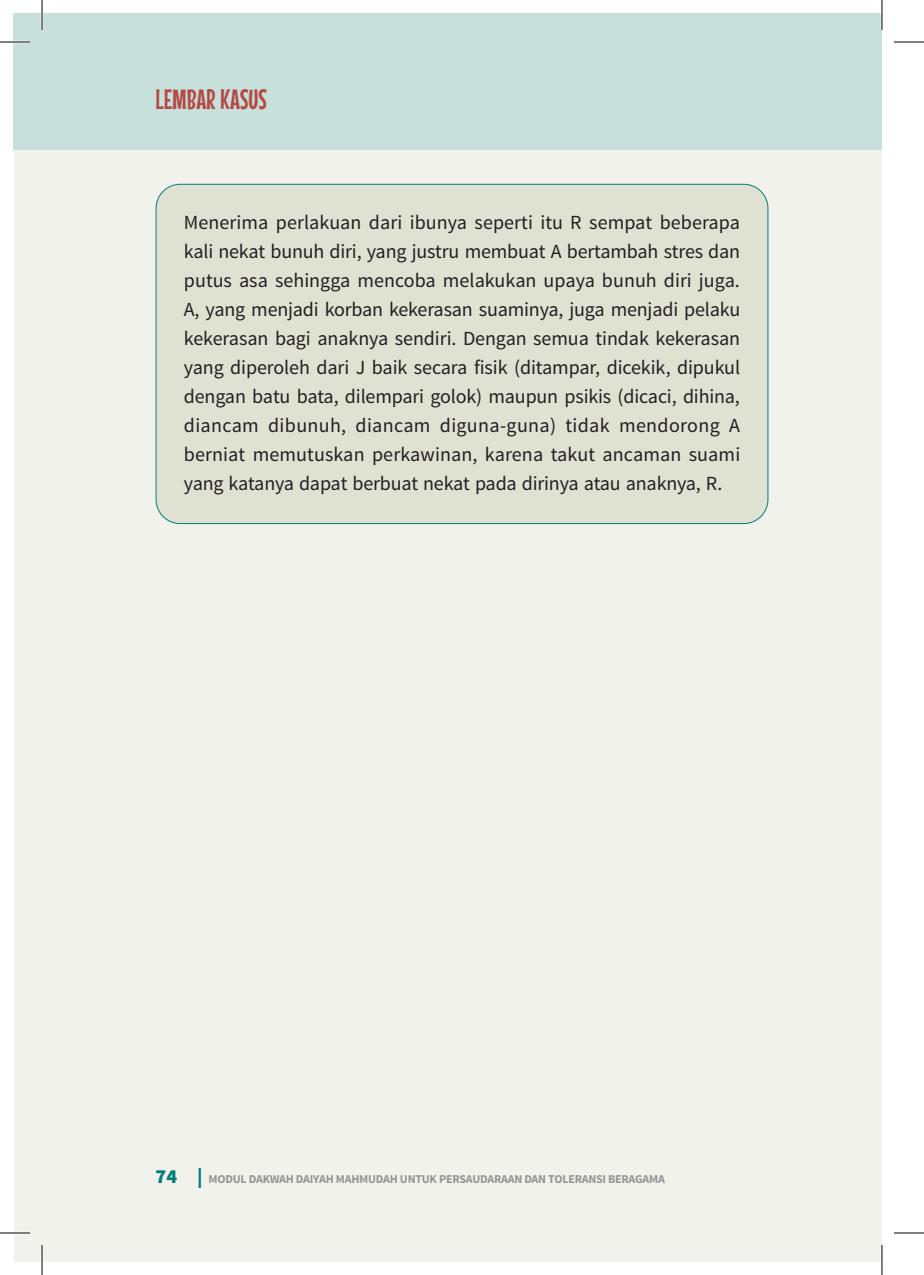
<style>
.page{position:relative;width:924px;height:1275px;background:#fff}
.page>*{position:absolute;margin:0;border:0;box-sizing:border-box;transform-origin:0 0}
.t1{font:28px "Mouse Memoirs";color:#b44a44}
.BODY_TEXT{font:20px/29px "Source Sans Pro";letter-spacing:-.01em;color:#231f20;text-align:justify}
.t2{font:700 12px "Source Sans Pro";letter-spacing:-.02em;color:#939598}
.s1{font-weight:900;font-size:20px;color:#047e7a}
</style>
<div class="page">
<div style="left:14px;top:15px;width:867px;height:1246px;background:#f2f2ec"></div>
<div style="left:14px;top:14px;width:867px;height:136px;background:#c8e0db"></div>
<div style="left:156px;top:184px;width:611px;height:339px;background:#dfe1d3;border-radius:24px"></div>
<hr style="left:0;top:41px;width:30px;height:2px;background:#fff">
<hr style="left:0;top:1231px;width:30px;height:3px;background:#fff">
<hr style="left:41px;top:0;width:2px;height:30px;background:#fff">
<hr style="left:41px;top:1245px;width:2px;height:30px;background:#fff">
<hr style="left:880px;top:0;width:2px;height:30px;background:#fff">
<hr style="left:880px;top:1245px;width:2px;height:30px;background:#fff">
<hr style="left:0;top:42px;width:30px;height:1px;background:#000">
<hr style="left:893px;top:42px;width:30px;height:1px;background:#000">
<hr style="left:0;top:1232px;width:30px;height:1px;background:#000">
<hr style="left:893px;top:1232px;width:30px;height:1px;background:#000">
<hr style="left:42px;top:0;width:1px;height:30px;background:#000">
<hr style="left:42px;top:1245px;width:1px;height:30px;background:#000">
<hr style="left:881px;top:0;width:1px;height:30px;background:#000">
<hr style="left:881px;top:1245px;width:1px;height:30px;background:#000">
<h1 class="t1" style="left:155px;top:83px;width:113px">LEMBAR KASUS</h1>
<p class="BODY_TEXT" style="left:184px;top:208px;width:557px">Menerima perlakuan dari ibunya seperti itu R sempat beberapa kali nekat bunuh diri, yang justru membuat A bertambah stres dan putus asa sehingga mencoba melakukan upaya bunuh diri juga.<br>A, yang menjadi korban kekerasan suaminya, juga menjadi pelaku kekerasan bagi anaknya sendiri. Dengan semua tindak kekerasan yang diperoleh dari J baik secara fisik (ditampar, dicekik, dipukul dengan batu bata, dilempari golok) maupun psikis (dicaci, dihina, diancam dibunuh, diancam diguna-guna) tidak mendorong A berniat memutuskan perkawinan, karena takut ancaman suami yang katanya dapat berbuat nekat pada dirinya atau anaknya, R.</p>
<p class="t2" style="left:155px;top:1170px;width:510px"><span class="s1">74 |</span> MODUL DAKWAH DAIYAH MAHMUDAH UNTUK PERSAUDARAAN DAN TOLERANSI BERAGAMA</p>
</div>
